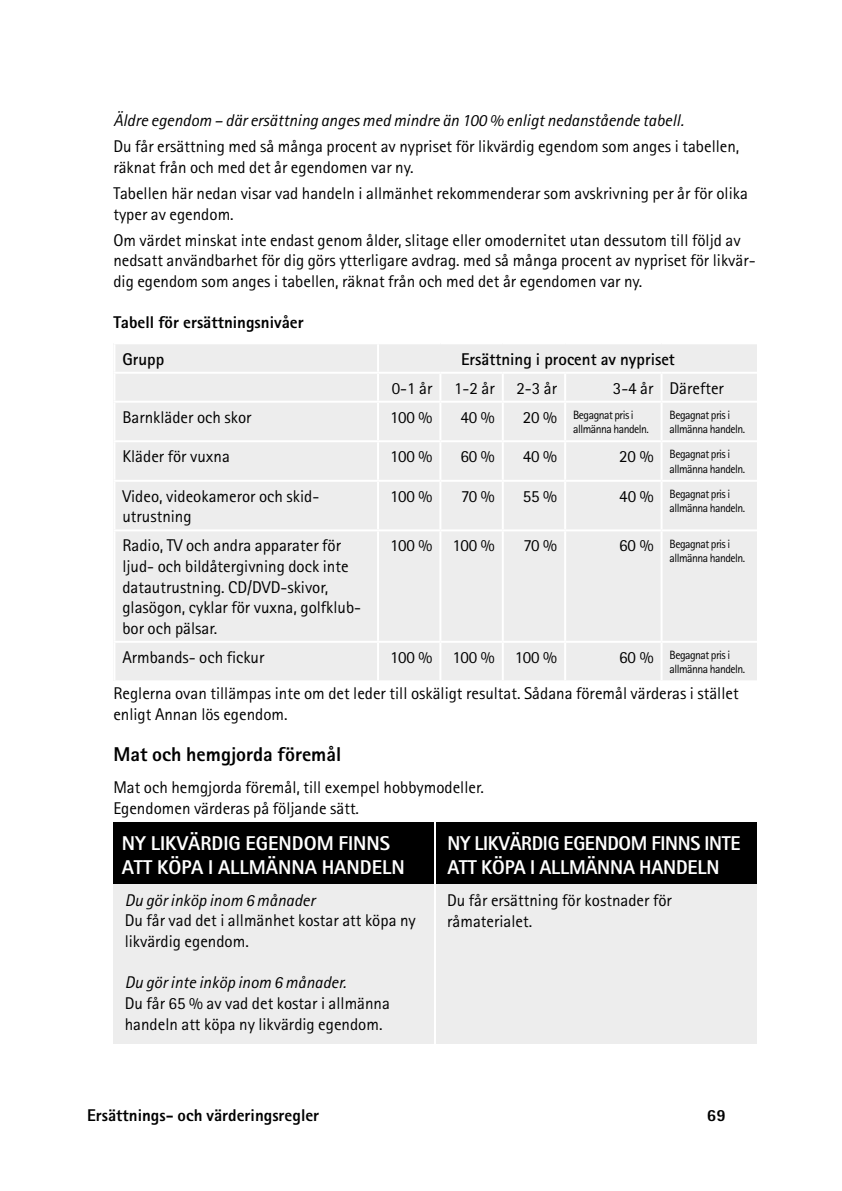
<style>
.page{position:relative;width:842px;height:1191px;background:#fff}
.page>*{position:absolute;margin:0;border:0;box-sizing:border-box;transform-origin:0 0}
.t1{font:800 20px/24px "Rotis Sans Serif";letter-spacing:-.01em;color:#fff}
.t2{font:800 20px "Rotis Sans Serif";color:#000}
.t3{font:17px/20.6px "Rotis Sans Serif";color:#000}
.t4{font:italic 17px "Rotis Sans Serif";color:#000}
.t5{font:800 17px "Rotis Sans Serif";color:#000}
.t6{font:700 17px "Rotis Sans Serif";color:#000}
.t7{font:17px "Rotis Sans Serif";letter-spacing:-.02em;color:#000}
.t8{font:12px/14.4px "Rotis Sans Serif";letter-spacing:-.04em;color:#000}
.s1{font-size:17px}
</style>
<div class="page">
<div style="left:113px;top:343px;width:644px;height:337px;background:#ededed"></div>
<hr style="left:113px;top:374px;width:2px;height:27px;background:#fff">
<hr style="left:502px;top:374px;width:2px;height:27px;background:#fff">
<hr style="left:564px;top:374px;width:2px;height:27px;background:#fff">
<hr style="left:660px;top:374px;width:2px;height:27px;background:#fff">
<hr style="left:113px;top:401px;width:265px;height:2px;background:#fff">
<hr style="left:113px;top:403px;width:2px;height:37px;background:#fff">
<hr style="left:440px;top:401px;width:63px;height:2px;background:#fff">
<hr style="left:503px;top:401px;width:62px;height:2px;background:#fff">
<hr style="left:502px;top:403px;width:2px;height:37px;background:#fff">
<hr style="left:565px;top:401px;width:96px;height:2px;background:#fff">
<hr style="left:564px;top:403px;width:2px;height:37px;background:#fff">
<hr style="left:661px;top:401px;width:98px;height:2px;background:#fff">
<hr style="left:660px;top:403px;width:2px;height:37px;background:#fff">
<hr style="left:113px;top:440px;width:265px;height:2px;background:#fff">
<hr style="left:113px;top:442px;width:2px;height:38px;background:#fff">
<hr style="left:440px;top:440px;width:63px;height:2px;background:#fff">
<hr style="left:503px;top:440px;width:62px;height:2px;background:#fff">
<hr style="left:502px;top:442px;width:2px;height:38px;background:#fff">
<hr style="left:565px;top:440px;width:96px;height:2px;background:#fff">
<hr style="left:564px;top:442px;width:2px;height:38px;background:#fff">
<hr style="left:661px;top:440px;width:98px;height:2px;background:#fff">
<hr style="left:660px;top:442px;width:2px;height:38px;background:#fff">
<hr style="left:113px;top:480px;width:265px;height:2px;background:#fff">
<hr style="left:113px;top:482px;width:2px;height:47px;background:#fff">
<hr style="left:440px;top:480px;width:63px;height:2px;background:#fff">
<hr style="left:503px;top:480px;width:62px;height:2px;background:#fff">
<hr style="left:502px;top:482px;width:2px;height:47px;background:#fff">
<hr style="left:565px;top:480px;width:96px;height:2px;background:#fff">
<hr style="left:564px;top:482px;width:2px;height:47px;background:#fff">
<hr style="left:661px;top:480px;width:98px;height:2px;background:#fff">
<hr style="left:660px;top:482px;width:2px;height:47px;background:#fff">
<hr style="left:113px;top:529px;width:265px;height:2px;background:#fff">
<hr style="left:113px;top:531px;width:2px;height:110px;background:#fff">
<hr style="left:440px;top:529px;width:63px;height:2px;background:#fff">
<hr style="left:503px;top:529px;width:62px;height:2px;background:#fff">
<hr style="left:502px;top:531px;width:2px;height:110px;background:#fff">
<hr style="left:565px;top:529px;width:96px;height:2px;background:#fff">
<hr style="left:564px;top:531px;width:2px;height:110px;background:#fff">
<hr style="left:661px;top:529px;width:98px;height:2px;background:#fff">
<hr style="left:660px;top:531px;width:2px;height:110px;background:#fff">
<hr style="left:113px;top:641px;width:265px;height:2px;background:#fff">
<hr style="left:113px;top:643px;width:2px;height:37px;background:#fff">
<hr style="left:440px;top:641px;width:63px;height:2px;background:#fff">
<hr style="left:503px;top:641px;width:62px;height:2px;background:#fff">
<hr style="left:502px;top:643px;width:2px;height:37px;background:#fff">
<hr style="left:565px;top:641px;width:96px;height:2px;background:#fff">
<hr style="left:564px;top:643px;width:2px;height:37px;background:#fff">
<hr style="left:661px;top:641px;width:98px;height:2px;background:#fff">
<hr style="left:660px;top:643px;width:2px;height:37px;background:#fff">
<hr style="left:113px;top:344px;width:2px;height:28px;background:#fff">
<hr style="left:113px;top:342px;width:265px;height:2px;background:#fff">
<hr style="left:113px;top:372px;width:265px;height:2px;background:#fff">
<hr style="left:378px;top:342px;width:62px;height:2px;background:#fff">
<hr style="left:377px;top:344px;width:2px;height:28px;background:#fff">
<hr style="left:440px;top:342px;width:63px;height:2px;background:#fff">
<hr style="left:503px;top:342px;width:62px;height:2px;background:#fff">
<hr style="left:565px;top:342px;width:96px;height:2px;background:#fff">
<hr style="left:661px;top:342px;width:98px;height:2px;background:#fff">
<hr style="left:378px;top:372px;width:62px;height:2px;background:#fff">
<hr style="left:440px;top:372px;width:63px;height:2px;background:#fff">
<hr style="left:503px;top:372px;width:62px;height:2px;background:#fff">
<hr style="left:565px;top:372px;width:96px;height:2px;background:#fff">
<hr style="left:661px;top:372px;width:98px;height:2px;background:#fff">
<hr style="left:377px;top:374px;width:2px;height:27px;background:#fff">
<hr style="left:439px;top:374px;width:2px;height:27px;background:#fff">
<hr style="left:378px;top:401px;width:62px;height:2px;background:#fff">
<hr style="left:377px;top:403px;width:2px;height:37px;background:#fff">
<hr style="left:439px;top:403px;width:2px;height:37px;background:#fff">
<hr style="left:378px;top:440px;width:62px;height:2px;background:#fff">
<hr style="left:377px;top:442px;width:2px;height:38px;background:#fff">
<hr style="left:439px;top:442px;width:2px;height:38px;background:#fff">
<hr style="left:378px;top:480px;width:62px;height:2px;background:#fff">
<hr style="left:377px;top:482px;width:2px;height:47px;background:#fff">
<hr style="left:439px;top:482px;width:2px;height:47px;background:#fff">
<hr style="left:378px;top:529px;width:62px;height:2px;background:#fff">
<hr style="left:377px;top:531px;width:2px;height:110px;background:#fff">
<hr style="left:439px;top:531px;width:2px;height:110px;background:#fff">
<hr style="left:378px;top:641px;width:62px;height:2px;background:#fff">
<hr style="left:377px;top:643px;width:2px;height:37px;background:#fff">
<hr style="left:439px;top:643px;width:2px;height:37px;background:#fff">
<div style="left:113px;top:858px;width:321px;height:185px;background:#ededed"></div>
<div style="left:436px;top:858px;width:321px;height:185px;background:#ededed"></div>
<div style="left:436px;top:822px;width:321px;height:62px;background:#000"></div>
<div style="left:113px;top:822px;width:321px;height:62px;background:#000"></div>
<p class="t4" style="left:113px;top:110px;width:572px">Äldre egendom – där ersättning anges med mindre än 100 % enligt nedanstående tabell.</p>
<p class="t3" style="left:113px;top:136px;width:627px">Du får ersättning med så många procent av nypriset för likvärdig egendom som anges i tabellen, räknat från och med det år egendomen var ny.</p>
<p class="t3" style="left:113px;top:183px;width:636px">Tabellen här nedan visar vad handeln i allmänhet rekommenderar som avskrivning per år för olika typer av egendom.</p>
<p class="t3" style="left:113px;top:230px;width:644px">Om värdet minskat inte endast genom ålder, slitage eller omodernitet utan dessutom till följd av nedsatt användbarhet för dig görs ytterligare avdrag. med så många procent av nypriset för likvär&shy;dig egendom som anges i tabellen, räknat från och med det år egendomen var ny.</p>
<p class="t5" style="left:113px;top:312px;width:192px">Tabell för ersättningsnivåer</p>
<p class="t6" style="left:122px;top:348px;width:43px">Grupp</p>
<p class="t6" style="left:461px;top:348px;width:215px">Ersättning i procent av nypriset</p>
<p class="t3" style="left:392px;top:377px;width:42px">0-1 år</p>
<p class="t3" style="left:454px;top:377px;width:42px">1-2 år</p>
<p class="t3" style="left:516px;top:377px;width:42px">2-3 år</p>
<p class="t3" style="left:613px;top:377px;width:113px">3-4 år Därefter</p>
<p class="t3" style="left:122px;top:406px;width:131px">Barnkläder och skor</p>
<p class="t3" style="left:390px;top:406px;width:44px">100 %</p>
<p class="t3" style="left:460px;top:406px;width:36px">40 %</p>
<p class="t8" style="left:573px;top:407px;width:77px;text-indent:-50px"><span class="s1">20 %</span> Begagnat pris i allmänna handeln.</p>
<p class="t8" style="left:669px;top:407px;width:77px">Begagnat pris i allmänna handeln.</p>
<p class="t3" style="left:122px;top:446px;width:109px">Kläder för vuxna</p>
<p class="t3" style="left:390px;top:446px;width:44px">100 %</p>
<p class="t3" style="left:460px;top:446px;width:36px">60 %</p>
<p class="t3" style="left:523px;top:446px;width:36px">40 %</p>
<p class="t8" style="left:669px;top:447px;width:77px;text-indent:-50px"><span class="s1">20 %</span> Begagnat pris i allmänna handeln.</p>
<p class="t3" style="left:122px;top:485px;width:197px">Video, videokameror och skid&shy;utrustning</p>
<p class="t3" style="left:390px;top:485px;width:44px">100 %</p>
<p class="t3" style="left:461px;top:485px;width:35px">70 %</p>
<p class="t3" style="left:523px;top:485px;width:36px">55 %</p>
<p class="t8" style="left:669px;top:486px;width:77px;text-indent:-50px"><span class="s1">40 %</span> Begagnat pris i allmänna handeln.</p>
<p class="t3" style="left:122px;top:535px;width:240px">Radio, TV och andra apparater för ljud- och bildåtergivning dock inte datautrustning. CD/DVD-skivor, glasögon, cyklar för vuxna, golfklub&shy;bor och pälsar.</p>
<p class="t3" style="left:390px;top:535px;width:106px">100 % 100 %</p>
<p class="t3" style="left:523px;top:535px;width:35px">70 %</p>
<p class="t8" style="left:669px;top:536px;width:77px;text-indent:-50px"><span class="s1">60 %</span> Begagnat pris i allmänna handeln.</p>
<p class="t3" style="left:122px;top:646px;width:144px">Armbands- och fickur</p>
<p class="t7" style="left:390px;top:647px;width:168px">100 % 100 % 100 %</p>
<p class="t8" style="left:669px;top:647px;width:77px;text-indent:-50px"><span class="s1">60 %</span> Begagnat pris i allmänna handeln.</p>
<p class="t3" style="left:113px;top:683px;width:627px">Reglerna ovan tillämpas inte om det leder till oskäligt resultat. Sådana föremål värderas i stället enligt Annan lös egendom.</p>
<p class="t2" style="left:113px;top:741px;width:229px">Mat och hemgjorda föremål</p>
<p class="t3" style="left:113px;top:777px;width:372px">Mat och hemgjorda föremål, till exempel hobbymodeller.<br>Egendomen värderas på följande sätt.</p>
<p class="t1" style="left:122px;top:830px;width:284px">NY LIKVÄRDIG EGENDOM FINNS<br>ATT KÖPA I ALLMÄNNA HANDELN</p>
<p class="t1" style="left:447px;top:830px;width:295px">NY LIKVÄRDIG EGENDOM FINNS INTE<br>ATT KÖPA I ALLMÄNNA HANDELN</p>
<p class="t4" style="left:125px;top:890px;width:192px">Du gör inköp inom 6 månader</p>
<p class="t3" style="left:125px;top:910px;width:293px">Du får vad det i allmänhet kostar att köpa ny likvärdig egendom.</p>
<p class="t4" style="left:125px;top:972px;width:223px">Du gör inte inköp inom 6 månader.</p>
<p class="t3" style="left:125px;top:992px;width:267px">Du får 65 % av vad det kostar i allmänna handeln att köpa ny likvärdig egendom.</p>
<p class="t3" style="left:447px;top:890px;width:226px">Du får ersättning för kostnader för råmaterialet.</p>
<p class="t5" style="left:87px;top:1104px;width:234px">Ersättnings- och värderingsregler</p>
<p class="t5" style="left:707px;top:1104px;width:20px">69</p>
</div>
